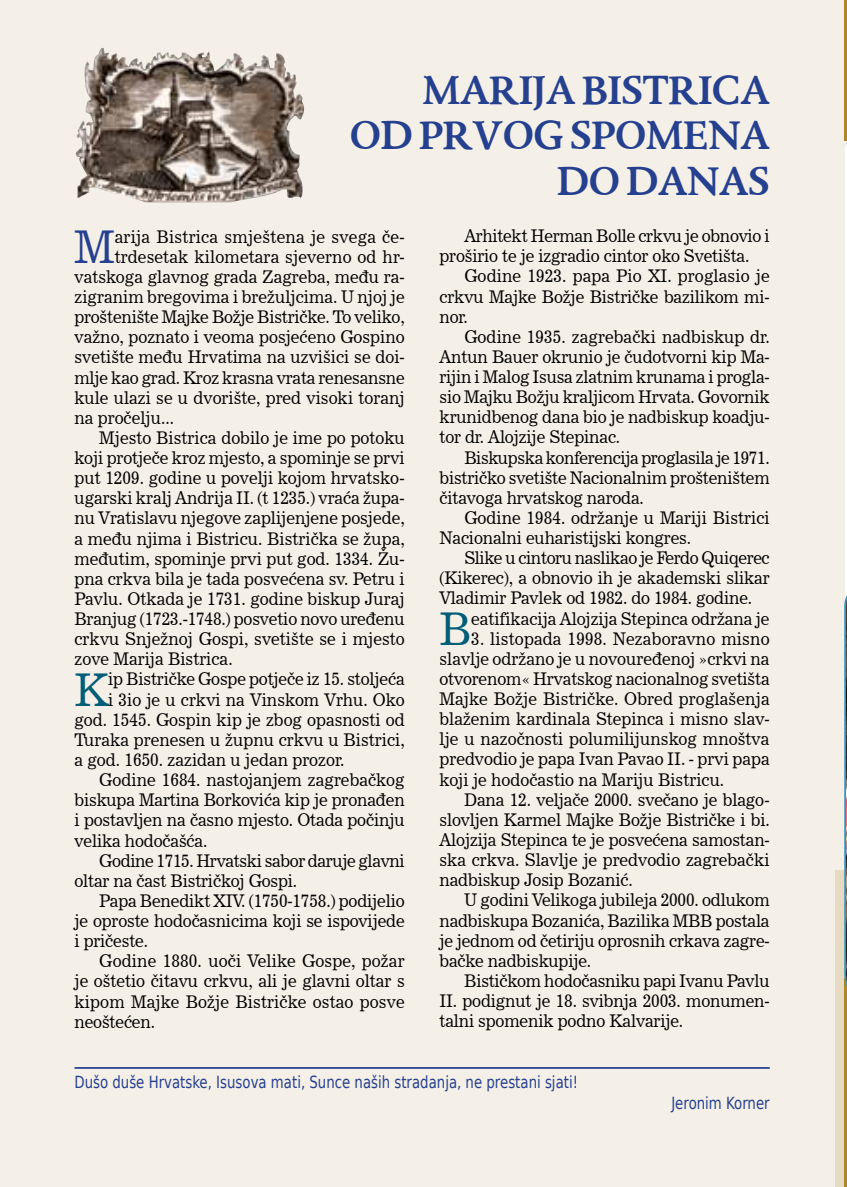
<style>
.page{position:relative;width:847px;height:1187px;background:#fff}
.page>*{position:absolute;margin:0;border:0;box-sizing:border-box;transform-origin:0 0}
.t1{font:45.32px "News 702 L2";color:#005d77;scale:.9 1}
.t2{font:45.32px "News 702 L2";color:#25408f;scale:.9 1}
.t3{font:700 42px/45.5px "Glas Koncila T9";letter-spacing:-.005em;color:#25408f;text-align:right}
.t4{font:17.5px/20.1px "News 702 L2";letter-spacing:-.005em;color:#000;text-align:justify;scale:.9 1}
.t5{font:17.5px "News 702 L2";letter-spacing:-.025em;color:#000;scale:.9 1}
.t6{font:17.5px "News 702 L2";letter-spacing:.015em;color:#000;scale:.9 1}
.t7{font:16.62px "Bitstream Vera Sans";color:#25408f;scale:.8 1}
</style>
<div class="page">
<div style="left:0;top:0;width:843px;height:1187px;background:#f4efe7"></div>
<img style="left:75px;top:48px;width:230px;height:154px">
<hr style="left:74px;top:1067px;width:695px;height:2px;background:#25408f">
<hr style="left:843px;top:0;width:3px;height:151px;background:#000;opacity:.48">
<hr style="left:843px;top:0;width:3px;height:141px;background:#ae852b">
<svg style="left:835px;top:870px;width:11px;height:317px;background:#dfcfaf"></svg>
<svg style="left:843px;top:585px;width:3px;height:412px"></svg>
<h2 class="t3" style="left:349px;top:67px;width:421px">MARIJA BISTRICA<br>OD PRVOG SPOMENA<br>DO DANAS</h2>
<h1 class="t2" style="left:74px;top:218px;width:46px">M</h1>
<p class="t6" style="left:115px;top:225px;width:323px">arija Bistrica smještena je svega če-</p>
<p class="t4" style="left:115px;top:246px;width:323px">trdesetak kilometara sjeverno od hr-</p>
<p class="t4" style="left:74px;top:266px;width:368px">vatskoga glavnog grada Zagreba, među ra-</p>
<p class="t4" style="left:74px;top:286px;width:368px">zigranim bregovima i brežuljcima. U njoj je</p>
<p class="t4" style="left:74px;top:307px;width:368px">proštenište Majke Božje Bistričke. To veliko,</p>
<p class="t4" style="left:74px;top:327px;width:368px">važno, poznato i veoma posjećeno Gospino</p>
<p class="t4" style="left:74px;top:347px;width:368px">svetište među Hrvatima na uzvišici se doi-</p>
<p class="t4" style="left:74px;top:367px;width:368px">mlje kao grad. Kroz krasna vrata renesansne</p>
<p class="t4" style="left:74px;top:387px;width:368px">kule ulazi se u dvorište, pred visoki toranj</p>
<p class="t4" style="left:74px;top:407px;width:112px">na pročelju...</p>
<p class="t4" style="left:99px;top:427px;width:340px">Mjesto Bistrica dobilo je ime po potoku</p>
<p class="t4" style="left:74px;top:447px;width:368px">koji protječe kroz mjesto, a spominje se prvi</p>
<p class="t4" style="left:74px;top:468px;width:368px">put 1209. godine u povelji kojom hrvatsko-</p>
<p class="t4" style="left:74px;top:488px;width:368px">ugarski kralj Andrija II. (t 1235.) vraća župa-</p>
<p class="t4" style="left:74px;top:508px;width:368px">nu Vratislavu njegove zaplijenjene posjede,</p>
<p class="t4" style="left:74px;top:528px;width:368px">a među njima i Bistricu. Bistrička se župa,</p>
<p class="t4" style="left:74px;top:548px;width:368px">međutim, spominje prvi put god. 1334. Žu-</p>
<p class="t4" style="left:74px;top:568px;width:368px">pna crkva bila je tada posvećena sv. Petru i</p>
<p class="t4" style="left:74px;top:588px;width:368px">Pavlu. Otkada je 1731. godine biskup Juraj</p>
<p class="t4" style="left:74px;top:608px;width:368px">Branjug (1723.-1748.) posvetio novo uređenu</p>
<p class="t4" style="left:74px;top:629px;width:368px">crkvu Snježnoj Gospi, svetište se i mjesto</p>
<p class="t4" style="left:74px;top:649px;width:177px">zove Marija Bistrica.</p>
<h1 class="t1" style="left:74px;top:661px;width:39px">K</h1>
<p class="t4" style="left:108px;top:669px;width:331px">ip Bistričke Gospe potječe iz 15. stoljeća</p>
<p class="t4" style="left:108px;top:689px;width:331px">i 3io je u crkvi na Vinskom Vrhu. Oko</p>
<p class="t4" style="left:74px;top:709px;width:368px">god. 1545. Gospin kip je zbog opasnosti od</p>
<p class="t4" style="left:74px;top:729px;width:368px">Turaka prenesen u župnu crkvu u Bistrici,</p>
<p class="t4" style="left:74px;top:749px;width:301px">a god. 1650. zazidan u jedan prozor.</p>
<p class="t4" style="left:99px;top:769px;width:340px">Godine 1684. nastojanjem zagrebačkog</p>
<p class="t4" style="left:74px;top:790px;width:368px">biskupa Martina Borkovića kip je pronađen</p>
<p class="t4" style="left:74px;top:810px;width:368px">i postavljen na časno mjesto. Otada počinju</p>
<p class="t4" style="left:74px;top:830px;width:149px">velika hodočašća.</p>
<p class="t5" style="left:99px;top:849px;width:341px">Godine 1715. Hrvatski sabor daruje glavni</p>
<p class="t4" style="left:74px;top:870px;width:249px">oltar na čast Bistričkoj Gospi.</p>
<p class="t4" style="left:99px;top:890px;width:341px">Papa Benedikt XIV. (1750-1758.) podijelio</p>
<p class="t4" style="left:74px;top:910px;width:368px">je oproste hodočasnicima koji se ispovijede</p>
<p class="t4" style="left:74px;top:930px;width:83px">i pričeste.</p>
<p class="t4" style="left:99px;top:951px;width:340px">Godine 1880. uoči Velike Gospe, požar</p>
<p class="t4" style="left:74px;top:971px;width:368px">je oštetio čitavu crkvu, ali je glavni oltar s</p>
<p class="t4" style="left:74px;top:991px;width:368px">kipom Majke Božje Bistričke ostao posve</p>
<p class="t4" style="left:74px;top:1011px;width:91px">neoštećen.</p>
<p class="t4" style="left:439px;top:226px;width:368px;text-indent:25px">Arhitekt Herman Bolle crkvu je obnovio i proširio te je izgradio cintor oko Svetišta.</p>
<p class="t4" style="left:439px;top:266px;width:368px;text-indent:25px">Godine 1923. papa Pio XI. proglasio je crkvu Majke Božje Bistričke bazilikom mi&shy;nor.</p>
<p class="t4" style="left:439px;top:326px;width:368px;text-indent:25px">Godine 1935. zagrebački nadbiskup dr.<br>Antun Bauer okrunio je čudotvorni kip Ma&shy;rijin i Malog Isusa zlatnim krunama i progla&shy;sio Majku Božju kraljicom Hrvata. Govornik krunidbenog dana bio je nadbiskup koadju&shy;tor dr. Alojzije Stepinac.</p>
<p class="t4" style="left:439px;top:447px;width:368px;text-indent:25px">Biskupska konferencija proglasila je 1971. bistričko svetište Nacionalnim prošteništem čitavoga hrvatskog naroda.</p>
<p class="t4" style="left:439px;top:507px;width:368px;text-indent:25px">Godine 1984. održanje u Mariji Bistrici<br>Nacionalni euharistijski kongres.</p>
<p class="t4" style="left:439px;top:548px;width:368px;text-indent:25px">Slike u cintoru naslikao je Ferdo Quiqerec (Kikerec), a obnovio ih je akademski slikar Vladimir Pavlek od 1982. do 1984. godine.</p>
<h1 class="t1" style="left:439px;top:600px;width:37px">B</h1>
<p class="t4" style="left:471px;top:608px;width:333px">eatifikacija Alojzija Stepinca održana je</p>
<p class="t4" style="left:439px;top:628px;width:368px;text-indent:32px">3. listopada 1998. Nezaboravno misno slavlje održano je u novouređenoj »crkvi na otvorenom« Hrvatskog nacionalnog svetišta Majke Božje Bistričke. Obred proglašenja blaženim kardinala Stepinca i misno slav&shy;lje u nazočnosti polumilijunskog mnoštva predvodio je papa Ivan Pavao II. - prvi papa koji je hodočastio na Mariju Bistricu.</p>
<p class="t4" style="left:439px;top:789px;width:368px;text-indent:25px">Dana 12. veljače 2000. svečano je blago&shy;slovljen Karmel Majke Božje Bistričke i bi.<br>Alojzija Stepinca te je posvećena samostan&shy;ska crkva. Slavlje je predvodio zagrebački nadbiskup Josip Bozanić.</p>
<p class="t4" style="left:439px;top:890px;width:368px;text-indent:25px">U godini Velikoga jubileja 2000. odlukom nadbiskupa Bozanića, Bazilika MBB postala je jednom od četiriju oprosnih crkava zagre&shy;bačke nadbiskupije.</p>
<p class="t4" style="left:439px;top:970px;width:368px;text-indent:25px">Bističkom hodočasniku papi Ivanu Pavlu II. podignut je 18. svibnja 2003. monumen&shy;talni spomenik podno Kalvarije.</p>
<p class="t7" style="left:74px;top:1072px;width:630px">Dušo duše Hrvatske, Isusova mati, Sunce naših stradanja, ne prestani sjati!</p>
<p class="t7" style="left:671px;top:1093px;width:124px">Jeronim Korner</p>
</div>
